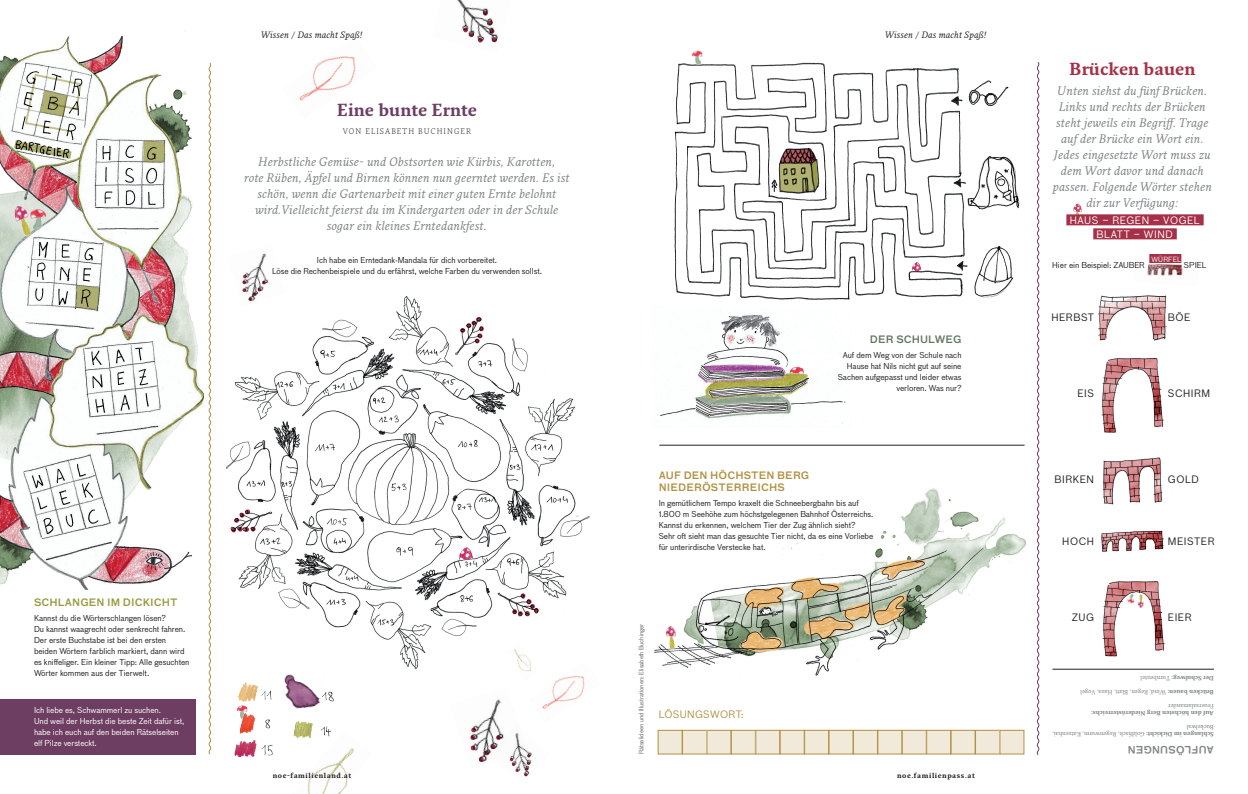
<style>
.page{position:relative;width:1248px;height:794px;background:#fff}
.page>*{position:absolute;margin:0;border:0;box-sizing:border-box;transform-origin:0 0}
.t1{font:700 17px "Fresco";color:#6d3e62}
.t2{font:700 17px "Fresco";color:#a63047}
.t3{font:italic 12px/16px "Fresco";color:#808285;text-align:center}
.t4{font:10px "Bau OT";letter-spacing:.06em;color:#231f20}
.t5{font:500 10px/12px "Bau OT";letter-spacing:.01em;color:#b19142}
.t6{font:10px/14px "Bau OT";letter-spacing:.06em;color:#fff;text-align:center}
.t7{font:500 10px "Bau OT";letter-spacing:.01em;color:#989a3f}
.t8{font:10px "Bau OT";letter-spacing:.035em;color:#b19142}
.t9{font:500 10px "Bau OT";letter-spacing:.01em;color:#808285}
.t10{font:500 10px "Bau OT";letter-spacing:.01em;color:#637962}
.t11{font:italic 9px "Fresco";color:#231f20}
.t12{font:8px/11px "Bau OT";letter-spacing:-.01em;color:#231f20}
.t13{font:8px/11px "Bau OT";letter-spacing:-.01em;color:#fff}
.t14{font:300 8px "Fresco";letter-spacing:.13em;color:#231f20}
.t15{font:700 7px "Fresco";letter-spacing:.08em;color:#231f20}
.t16{font:7px "Bau OT";letter-spacing:.02em;color:#fff}
.t17{font:6px/7px "Fresco";color:#808285}
.t18{font:700 6px "Fresco";color:#808285}
.t19{font:6px "Bau OT";letter-spacing:-.01em;color:#636366}
.s1{font-weight:400}
.s2{font-weight:700}
</style>
<div class="page">
<img style="left:226px;top:296px;width:364px;height:373px">
<img style="left:236px;top:339px;width:346px;height:287px">
<svg style="left:460px;top:317px;width:24px;height:26px"></svg>
<svg style="left:512px;top:593px;width:27px;height:23px"></svg>
<svg style="left:231px;top:509px;width:24px;height:23px"></svg>
<img style="left:1073px;top:203px;width:9px;height:11px">
<img style="left:227px;top:253px;width:58px;height:53px">
<svg style="left:242px;top:274px;width:24px;height:27px"></svg>
<img style="left:525px;top:750px;width:7px;height:27px">
<svg style="left:515px;top:754px;width:15px;height:22px"></svg>
<img style="left:660px;top:315px;width:186px;height:108px">
<hr style="left:659px;top:445px;width:365px;height:1px;background:#231f20">
<img style="left:654px;top:488px;width:372px;height:188px">
<div style="left:658px;top:730px;width:24px;height:24px;background:#f1e9d9"></div>
<div style="left:658px;top:730px;width:24px;height:24px;border:1px solid #b19142"></div>
<div style="left:877px;top:730px;width:24px;height:24px;background:#f1e9d9"></div>
<div style="left:877px;top:730px;width:24px;height:24px;border:1px solid #b19142"></div>
<div style="left:902px;top:730px;width:24px;height:24px;background:#f1e9d9"></div>
<div style="left:902px;top:730px;width:24px;height:24px;border:1px solid #b19142"></div>
<div style="left:926px;top:730px;width:24px;height:24px;background:#f1e9d9"></div>
<div style="left:926px;top:730px;width:24px;height:24px;border:1px solid #b19142"></div>
<div style="left:951px;top:730px;width:24px;height:24px;background:#f1e9d9"></div>
<div style="left:950px;top:730px;width:25px;height:24px;border:1px solid #b19142"></div>
<div style="left:975px;top:730px;width:24px;height:24px;background:#f1e9d9"></div>
<div style="left:975px;top:730px;width:24px;height:24px;border:1px solid #b19142"></div>
<div style="left:999px;top:730px;width:24px;height:24px;background:#f1e9d9"></div>
<div style="left:682px;top:730px;width:24px;height:24px;background:#f1e9d9"></div>
<div style="left:682px;top:730px;width:24px;height:24px;border:1px solid #b19142"></div>
<div style="left:707px;top:730px;width:24px;height:24px;background:#f1e9d9"></div>
<div style="left:731px;top:730px;width:24px;height:24px;background:#f1e9d9"></div>
<div style="left:731px;top:730px;width:24px;height:24px;border:1px solid #b19142"></div>
<div style="left:755px;top:730px;width:24px;height:24px;background:#f1e9d9"></div>
<div style="left:755px;top:730px;width:24px;height:24px;border:1px solid #b19142"></div>
<div style="left:780px;top:730px;width:24px;height:24px;background:#f1e9d9"></div>
<div style="left:780px;top:730px;width:24px;height:24px;border:1px solid #b19142"></div>
<div style="left:804px;top:730px;width:24px;height:24px;background:#f1e9d9"></div>
<div style="left:804px;top:730px;width:24px;height:24px;border:1px solid #b19142"></div>
<div style="left:829px;top:730px;width:24px;height:24px;background:#f1e9d9"></div>
<div style="left:828px;top:730px;width:25px;height:24px;border:1px solid #b19142"></div>
<div style="left:853px;top:730px;width:24px;height:24px;background:#f1e9d9"></div>
<div style="left:853px;top:730px;width:24px;height:24px;border:1px solid #b19142"></div>
<div style="left:0;top:699px;width:196px;height:55px;background:#6d3e62"></div>
<img style="left:674px;top:62px;width:346px;height:238px">
<img style="left:0;top:30px;width:204px;height:559px">
<svg style="left:24px;top:73px;width:59px;height:60px"></svg>
<svg style="left:14px;top:141px;width:58px;height:18px"></svg>
<svg style="left:143px;top:141px;width:22px;height:21px"></svg>
<svg style="left:76px;top:286px;width:24px;height:24px"></svg>
<svg style="left:208px;top:62px;width:3px;height:693px"></svg>
<img style="left:1098px;top:295px;width:93px;height:257px">
<img style="left:1102px;top:581px;width:63px;height:76px">
<div style="left:1066px;top:214px;width:137px;height:11px;background:#a63047"></div>
<div style="left:1093px;top:228px;width:83px;height:11px;background:#a63047"></div>
<hr style="left:1052px;top:669px;width:161px;height:1px;background:#231f20">
<svg style="left:779px;top:149px;width:38px;height:44px;background:#837756"></svg>
<svg style="left:1036px;top:62px;width:3px;height:693px"></svg>
<img style="left:457px;top:0;width:41px;height:40px">
<svg style="left:463px;top:11px;width:34px;height:32px"></svg>
<img style="left:473px;top:699px;width:54px;height:70px">
<svg style="left:470px;top:727px;width:31px;height:35px"></svg>
<img style="left:299px;top:56px;width:57px;height:45px">
<img style="left:307px;top:748px;width:48px;height:46px">
<img style="left:538px;top:661px;width:52px;height:48px">
<img style="left:506px;top:643px;width:32px;height:29px">
<img style="left:1147px;top:260px;width:36px;height:16px">
<div style="left:1149px;top:254px;width:32px;height:9px;background:#a63047"></div>
<img style="left:3px;top:200px;width:35px;height:46px">
<img style="left:690px;top:50px;width:16px;height:20px">
<img style="left:906px;top:259px;width:16px;height:12px">
<img style="left:662px;top:622px;width:22px;height:33px">
<img style="left:457px;top:543px;width:22px;height:18px">
<img style="left:25px;top:195px;width:23px;height:43px">
<img style="left:226px;top:661px;width:125px;height:109px">
<img style="left:275px;top:668px;width:50px;height:47px">
<img style="left:1126px;top:589px;width:21px;height:19px">
<p class="t7" style="left:34px;top:596px;width:145px">SCHLANGEN IM DICKICHT</p>
<p class="t12" style="left:34px;top:613px;width:157px">Kannst du die Wörterschlangen lösen?<br>Du kannst waagrecht oder senkrecht fahren.<br>Der erste Buchstabe ist bei den ersten beiden Wörtern farblich markiert, dann wird es kniffeliger. Ein kleiner Tipp: Alle gesuchten Wörter kommen aus der Tierwelt.</p>
<p class="t13" style="left:34px;top:704px;width:152px">Ich liebe es, Schwammerl zu suchen.<br>Und weil der Herbst die beste Zeit dafür ist, habe ich euch auf den beiden Rätselseiten elf Pilze versteckt.</p>
<p class="t11" style="left:261px;top:29px;width:103px">Wissen / Das macht Spaß!</p>
<p class="t11" style="left:885px;top:29px;width:103px">Wissen / Das macht Spaß!</p>
<h1 class="t1" style="left:337px;top:99px;width:142px">Eine bunte Ernte</h1>
<p class="t14" style="left:343px;top:126px;width:130px">VON ELISABETH BUCHINGER</p>
<p class="t3" style="left:244px;top:153px;width:327px">Herbstliche Gemüse- und Obstsorten wie Kürbis, Karotten,<br>rote Rüben, Äpfel und Birnen können nun geerntet werden. Es ist schön, wenn die Gartenarbeit mit einer guten Ernte belohnt wird.Vielleicht feierst du im Kindergarten oder in der Schule sogar ein kleines Erntedankfest.</p>
<p class="t12" style="left:272px;top:254px;width:271px;text-align:center">Ich habe ein Erntedank-Mandala für dich vorbereitet.<br>Löse die Rechenbeispiele und du erfährst, welche Farben du verwenden sollst.</p>
<p class="t10" style="left:869px;top:332px;width:93px">DER SCHULWEG</p>
<p class="t12" style="left:837px;top:349px;width:125px;text-align:right">Auf dem Weg von der Schule nach<br>Hause hat Nils nicht gut auf seine<br>Sachen aufgepasst und leider etwas verloren. Was nur?</p>
<p class="t5" style="left:658px;top:469px;width:152px">AUF DEN HÖCHSTEN BERG<br>NIEDERÖSTERREICHS</p>
<p class="t12" style="left:658px;top:497px;width:216px">In gemütlichem Tempo kraxelt die Schneebergbahn bis auf 1.800 m Seehöhe zum höchstgelegenen Bahnhof Österreichs.<br>Kannst du erkennen, welchem Tier der Zug ähnlich sieht?<br>Sehr oft sieht man das gesuchte Tier nicht, da es eine Vorliebe für unterirdische Verstecke hat.</p>
<p class="t19" style="left:637px;top:754px;width:132px;rotate:-90deg">Rätselideen und Illustrationen: Elisabeth Buchinger</p>
<p class="t8" style="left:658px;top:707px;width:87px">LÖSUNGSWORT:</p>
<p class="t15" style="left:273px;top:771px;width:80px">noe-familienland.at</p>
<p class="t15" style="left:897px;top:771px;width:79px">noe.familienpass.at</p>
<h1 class="t2" style="left:1069px;top:58px;width:128px">Brücken bauen</h1>
<h2 class="t3" style="left:1052px;top:83px;width:160px">Unten siehst du fünf Brücken.<br>Links und rechts der Brücken steht jeweils ein Begriff. Trage auf der Brücke ein Wort ein.<br>Jedes eingesetzte Wort muss zu dem Wort davor und danach passen. Folgende Wörter stehen dir zur Verfügung:</h2>
<p class="t6" style="left:1069px;top:213px;width:131px">HAUS – REGEN – VOGEL<br>BLATT – WIND</p>
<p class="t12" style="left:1052px;top:259px;width:94px">Hier ein Beispiel: ZAUBER</p>
<p class="t12" style="left:1183px;top:259px;width:24px">SPIEL</p>
<p class="t16" style="left:1151px;top:254px;width:31px">WüRFEL</p>
<p class="t4" style="left:1051px;top:311px;width:44px">HERBST</p>
<p class="t4" style="left:1167px;top:311px;width:24px">BÖE</p>
<p class="t4" style="left:1077px;top:387px;width:18px">EIS</p>
<p class="t4" style="left:1167px;top:387px;width:44px">ScHIRM</p>
<p class="t4" style="left:1054px;top:473px;width:41px">BIRKEN</p>
<p class="t4" style="left:1167px;top:473px;width:33px">GOLD</p>
<p class="t4" style="left:1062px;top:535px;width:33px">HOcH</p>
<p class="t4" style="left:1167px;top:535px;width:48px">MEISTER</p>
<p class="t4" style="left:1071px;top:611px;width:24px">ZUG</p>
<p class="t4" style="left:1167px;top:611px;width:25px">EIER</p>
<p class="t18" style="left:1213px;top:682px;width:75px;rotate:-180deg">Der Schulweg: <span class="s1">Turnbeutel</span></p>
<p class="t17" style="left:1213px;top:696px;width:135px;rotate:-180deg"><span class="s2">Brücken bauen:</span> Wind, Regen, Blatt, Haus, Vogel</p>
<p class="t17" style="left:1213px;top:710px;width:47px;rotate:-180deg">Feuersalamander</p>
<p class="t18" style="left:1213px;top:717px;width:124px;rotate:-180deg">Auf den höchsten Berg Niederösterreichs:</p>
<p class="t17" style="left:1213px;top:738px;width:163px;rotate:-180deg"><span class="s2">Schlangen im Dickicht:</span> Goldfisch, Regenwurm, Katzenhai,<br>Buckelwal</p>
<p class="t9" style="left:1213px;top:756px;width:88px;rotate:-180deg">AUFLÖSUNGEN</p>
</div>
